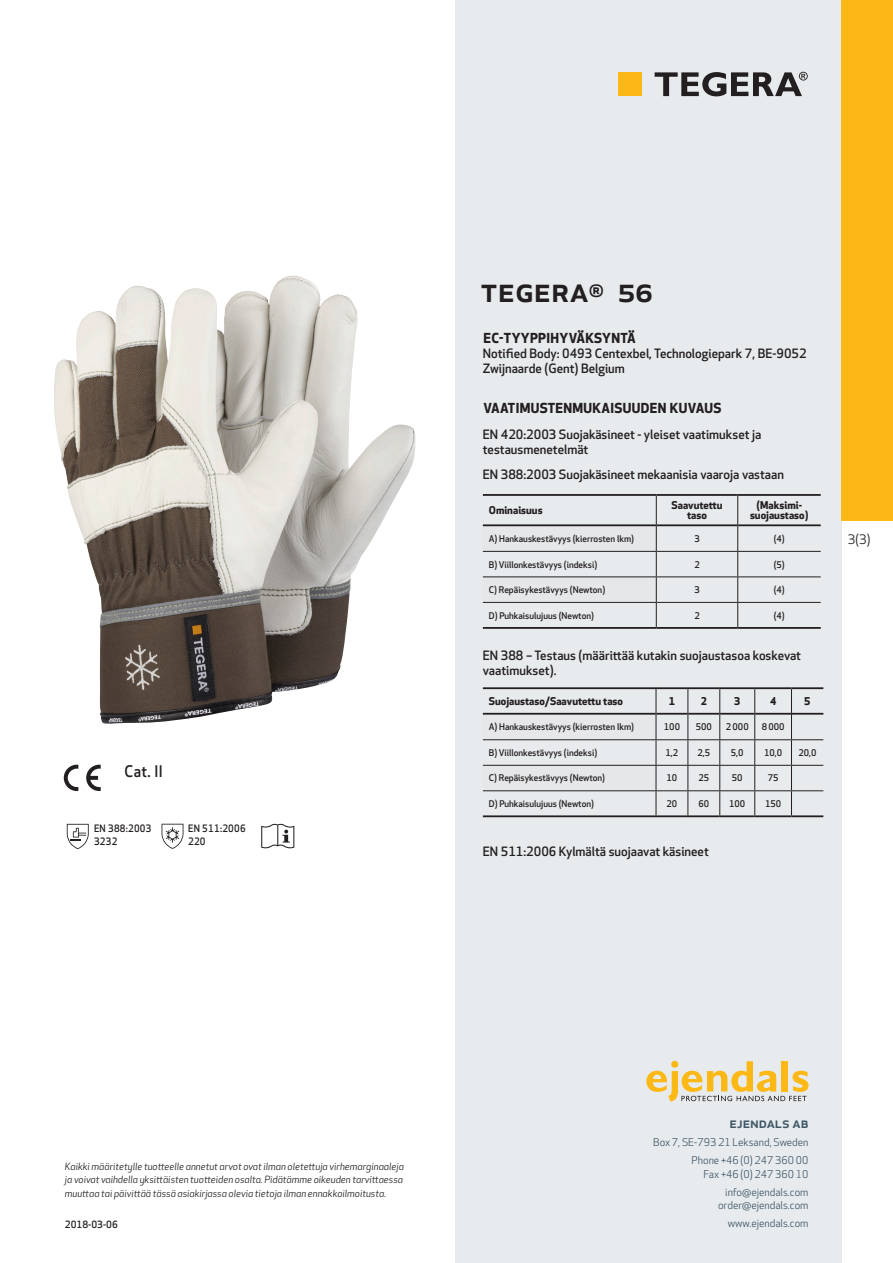
<style>
.page{position:relative;width:893px;height:1263px;background:#fff}
.page>*{position:absolute;margin:0;border:0;box-sizing:border-box;transform-origin:0 0}
.prodname{font:500 34.5px "Apex New";color:#231f20}
.Artikel{font:500 15.6px "Apex New";color:#231f20;scale:.95 1}
.t1{font:500 15px "Apex New";color:#405968}
.Compliance_body{font:700 13.5px "Apex New";letter-spacing:.025em;color:#231f20}
.t2{font:12.75px "Apex New";color:#231f20}
.Compliance_body-2{font:500 12.6px/15px "Apex New";color:#231f20}
.Artikel-2{font:500 12.6px/15px "Apex New";color:#231f20}
.t3{font:10.5px/18px "Apex New";color:#405968;text-align:right}
.Artikel-3{font:700 10.5px/10.5px "Apex New";color:#231f20;text-align:center}
.Artikel-4{font:500 10.05px/13.2px "Apex New";letter-spacing:.025em;color:#231f20;scale:.95 1}
.t4{font:italic 9.75px/13.5px "Apex New";color:#231f20;text-align:justify}
.t5{font:500 9.75px "Apex New";color:#231f20}
.Artikel-5{font:500 9px "Apex New";color:#231f20}
</style>
<div class="page">
<div style="left:455px;top:0;width:387px;height:1263px;background:#e8ebee"></div>
<svg style="left:646px;top:1061px;width:162px;height:40px"></svg>
<hr style="left:483px;top:494px;width:173px;height:2px;background:#231f20">
<hr style="left:657px;top:524px;width:80px;height:2px;background:#231f20">
<hr style="left:738px;top:524px;width:83px;height:2px;background:#231f20">
<hr style="left:483px;top:627px;width:173px;height:2px;background:#231f20">
<hr style="left:656px;top:551px;width:82px;height:1px;background:#231f20">
<hr style="left:738px;top:551px;width:83px;height:1px;background:#231f20">
<hr style="left:656px;top:576px;width:82px;height:1px;background:#231f20">
<hr style="left:738px;top:576px;width:83px;height:1px;background:#231f20">
<hr style="left:656px;top:602px;width:82px;height:1px;background:#231f20">
<hr style="left:738px;top:602px;width:83px;height:1px;background:#231f20">
<hr style="left:656px;top:494px;width:82px;height:2px;background:#231f20">
<hr style="left:656px;top:627px;width:82px;height:2px;background:#231f20">
<svg style="left:483px;top:496px;width:174px;height:131px"></svg>
<hr style="left:738px;top:494px;width:83px;height:2px;background:#231f20">
<hr style="left:738px;top:627px;width:83px;height:2px;background:#231f20">
<svg style="left:737px;top:496px;width:1px;height:131px"></svg>
<hr style="left:483px;top:687px;width:173px;height:2px;background:#231f20">
<hr style="left:656px;top:713px;width:31px;height:2px;background:#231f20">
<hr style="left:688px;top:713px;width:31px;height:2px;background:#231f20">
<hr style="left:720px;top:713px;width:34px;height:2px;background:#231f20">
<hr style="left:755px;top:713px;width:36px;height:2px;background:#231f20">
<hr style="left:792px;top:713px;width:31px;height:2px;background:#231f20">
<hr style="left:483px;top:815px;width:173px;height:2px;background:#231f20">
<hr style="left:656px;top:739px;width:32px;height:1px;background:#231f20">
<hr style="left:688px;top:739px;width:32px;height:1px;background:#231f20">
<hr style="left:720px;top:739px;width:35px;height:1px;background:#231f20">
<hr style="left:755px;top:739px;width:36px;height:1px;background:#231f20">
<hr style="left:791px;top:739px;width:32px;height:1px;background:#231f20">
<hr style="left:656px;top:765px;width:32px;height:1px;background:#231f20">
<hr style="left:688px;top:765px;width:32px;height:1px;background:#231f20">
<hr style="left:720px;top:765px;width:35px;height:1px;background:#231f20">
<hr style="left:755px;top:765px;width:36px;height:1px;background:#231f20">
<hr style="left:791px;top:765px;width:32px;height:1px;background:#231f20">
<hr style="left:656px;top:790px;width:32px;height:1px;background:#231f20">
<hr style="left:688px;top:790px;width:32px;height:1px;background:#231f20">
<hr style="left:720px;top:790px;width:35px;height:1px;background:#231f20">
<hr style="left:755px;top:790px;width:36px;height:1px;background:#231f20">
<hr style="left:791px;top:790px;width:32px;height:1px;background:#231f20">
<hr style="left:656px;top:687px;width:32px;height:2px;background:#231f20">
<hr style="left:656px;top:815px;width:32px;height:2px;background:#231f20">
<svg style="left:483px;top:689px;width:174px;height:126px"></svg>
<hr style="left:688px;top:687px;width:32px;height:2px;background:#231f20">
<hr style="left:688px;top:815px;width:32px;height:2px;background:#231f20">
<svg style="left:687px;top:689px;width:1px;height:126px"></svg>
<hr style="left:720px;top:687px;width:35px;height:2px;background:#231f20">
<hr style="left:720px;top:815px;width:35px;height:2px;background:#231f20">
<svg style="left:719px;top:689px;width:1px;height:126px"></svg>
<hr style="left:755px;top:687px;width:36px;height:2px;background:#231f20">
<hr style="left:755px;top:815px;width:36px;height:2px;background:#231f20">
<svg style="left:754px;top:689px;width:1px;height:126px"></svg>
<hr style="left:791px;top:687px;width:32px;height:2px;background:#231f20">
<hr style="left:791px;top:815px;width:32px;height:2px;background:#231f20">
<svg style="left:791px;top:689px;width:1px;height:126px"></svg>
<svg style="left:86px;top:765px;width:15px;height:26px"></svg>
<svg style="left:64px;top:765px;width:14px;height:26px"></svg>
<svg style="left:67px;top:824px;width:22px;height:25px"></svg>
<svg style="left:162px;top:824px;width:21px;height:25px"></svg>
<svg style="left:261px;top:824px;width:33px;height:24px"></svg>
<div style="left:618px;top:72px;width:24px;height:24px;background:#fcb814"></div>
<svg style="left:655px;top:72px;width:153px;height:24px"></svg>
<div style="left:842px;top:0;width:51px;height:520px;background:#fcb814"></div>
<img style="left:54px;top:276px;width:362px;height:448px">
<p class="Artikel" style="left:125px;top:761px;width:42px">Cat. II</p>
<p class="Artikel-4" style="left:94px;top:821px;width:62px">EN 388:2003<br>3232</p>
<p class="Artikel-4" style="left:188px;top:821px;width:62px">EN 511:2006<br>220</p>
<p class="prodname" style="left:480px;top:266px;width:174px">TEGERA<sup>®</sup> 56</p>
<p class="Compliance_body" style="left:483px;top:328px;width:154px">EC-TYYPPIHYVÄKSYNTÄ</p>
<p class="Compliance_body-2" style="left:483px;top:345px;width:325px">Notified Body: 0493 Centexbel, Technologiepark 7, BE-9052<br>Zwijnaarde (Gent) Belgium</p>
<p class="Compliance_body" style="left:483px;top:398px;width:239px">VAATIMUSTENMUKAISUUDEN KUVAUS</p>
<p class="Compliance_body-2" style="left:483px;top:426px;width:280px">EN 420:2003 Suojakäsineet - yleiset vaatimukset ja testausmenetelmät</p>
<p class="Compliance_body-2" style="left:483px;top:467px;width:303px">EN 388:2003 Suojakäsineet mekaanisia vaaroja vastaan</p>
<p class="Artikel-3" style="left:489px;top:504px;width:55px">Ominaisuus</p>
<p class="Artikel-3" style="left:671px;top:499px;width:53px">Saavutettu taso</p>
<p class="Artikel-3" style="left:750px;top:499px;width:60px">(Maksimi&shy;suojaustaso)</p>
<p class="Artikel-5" style="left:489px;top:533px;width:147px">A) Hankauskestävyys (kierrosten lkm)</p>
<p class="Artikel-5" style="left:694px;top:533px;width:7px">3</p>
<p class="Artikel-5" style="left:774px;top:533px;width:13px">(4)</p>
<p class="Artikel-5" style="left:489px;top:558px;width:110px">B) Viillonkestävyys (indeksi)</p>
<p class="Artikel-5" style="left:694px;top:558px;width:7px">2</p>
<p class="Artikel-5" style="left:774px;top:558px;width:13px">(5)</p>
<p class="Artikel-5" style="left:489px;top:584px;width:118px">C) Repäisykestävyys (Newton)</p>
<p class="Artikel-5" style="left:694px;top:584px;width:7px">3</p>
<p class="Artikel-5" style="left:774px;top:584px;width:13px">(4)</p>
<p class="Artikel-5" style="left:489px;top:609px;width:107px">D) Puhkaisulujuus (Newton)</p>
<p class="Artikel-5" style="left:694px;top:609px;width:7px">2</p>
<p class="Artikel-5" style="left:774px;top:609px;width:13px">(4)</p>
<p class="Artikel-2" style="left:483px;top:648px;width:320px">EN 388 – Testaus (määrittää kutakin suojaustasoa koskevat vaatimukset).</p>
<p class="Artikel-3" style="left:489px;top:695px;width:136px">Suojaustaso/Saavutettu taso</p>
<p class="Artikel-3" style="left:669px;top:695px;width:8px">1</p>
<p class="Artikel-3" style="left:701px;top:695px;width:8px">2</p>
<p class="Artikel-3" style="left:734px;top:695px;width:8px">3</p>
<p class="Artikel-3" style="left:770px;top:695px;width:8px">4</p>
<p class="Artikel-3" style="left:804px;top:695px;width:8px">5</p>
<p class="Artikel-5" style="left:489px;top:721px;width:147px">A) Hankauskestävyys (kierrosten lkm)</p>
<p class="Artikel-5" style="left:664px;top:721px;width:18px">100</p>
<p class="Artikel-5" style="left:696px;top:721px;width:18px">500</p>
<p class="Artikel-5" style="left:726px;top:721px;width:24px">2 000</p>
<p class="Artikel-5" style="left:762px;top:721px;width:24px">8000</p>
<p class="Artikel-5" style="left:489px;top:747px;width:110px">B) Viillonkestävyys (indeksi)</p>
<p class="Artikel-5" style="left:666px;top:747px;width:14px">1,2</p>
<p class="Artikel-5" style="left:697px;top:747px;width:14px">2,5</p>
<p class="Artikel-5" style="left:731px;top:747px;width:14px">5,0</p>
<p class="Artikel-5" style="left:764px;top:747px;width:20px">10,0</p>
<p class="Artikel-5" style="left:798px;top:747px;width:20px">20,0</p>
<p class="Artikel-5" style="left:489px;top:772px;width:118px">C) Repäisykestävyys (Newton)</p>
<p class="Artikel-5" style="left:667px;top:772px;width:12px">10</p>
<p class="Artikel-5" style="left:698px;top:772px;width:12px">25</p>
<p class="Artikel-5" style="left:732px;top:772px;width:12px">50</p>
<p class="Artikel-5" style="left:768px;top:772px;width:12px">75</p>
<p class="Artikel-5" style="left:489px;top:798px;width:107px">D) Puhkaisulujuus (Newton)</p>
<p class="Artikel-5" style="left:667px;top:798px;width:12px">20</p>
<p class="Artikel-5" style="left:698px;top:798px;width:12px">60</p>
<p class="Artikel-5" style="left:729px;top:798px;width:18px">100</p>
<p class="Artikel-5" style="left:765px;top:798px;width:18px">150</p>
<p class="Compliance_body-2" style="left:483px;top:843px;width:227px">EN 511:2006 Kylmältä suojaavat käsineet</p>
<h3 class="t2" style="left:848px;top:531px;width:24px">3(3)</h3>
<p class="t4" style="left:65px;top:1159px;width:340px">Kaikki määritetylle tuotteelle annetut arvot ovat ilman oletettuja virhemarginaaleja ja voivat vaihdella yksittäisten tuotteiden osalta. Pidätämme oikeuden tarvittaessa muuttaa tai päivittää tässä asiakirjassa olevia tietoja ilman ennakkoilmoitusta.</p>
<p class="t5" style="left:65px;top:1218px;width:54px">2018-03-06</p>
<h3 class="t1" style="left:729px;top:1113px;width:80px">ejendals ab</h3>
<p class="t3" style="left:653px;top:1133px;width:157px">Box 7, SE-793 21 Leksand, Sweden<br>Phone +46 (0) 247 360 00</p>
<p class="t3" style="left:703px;top:1165px;width:107px">Fax +46 (0) 247 360 10 info@ejendals.com</p>
<p class="t3" style="left:718px;top:1196px;width:92px">order@ejendals.com</p>
<p class="t3" style="left:728px;top:1215px;width:82px">www.ejendals.com</p>
</div>
